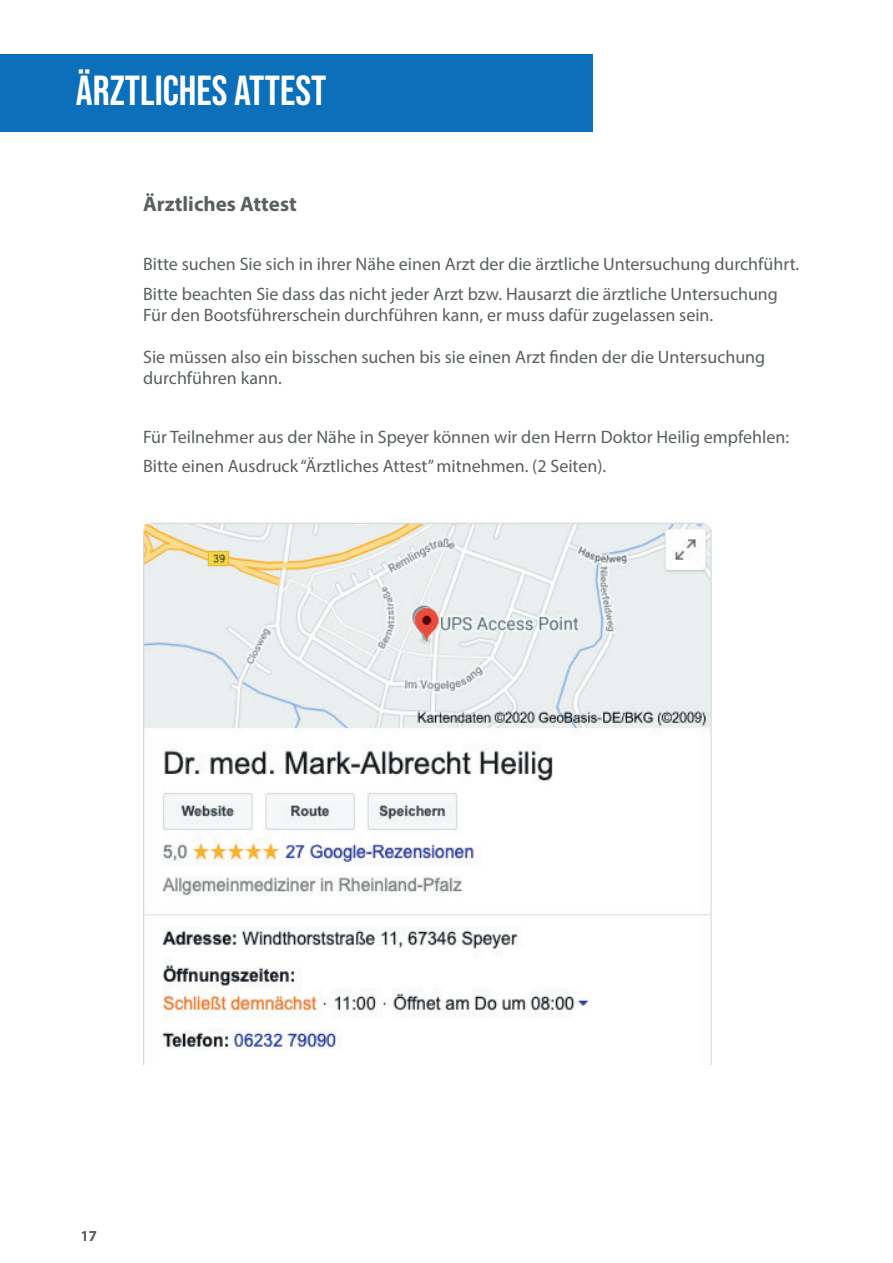
<style>
.page{position:relative;width:893px;height:1263px;background:#fff}
.page>*{position:absolute;margin:0;border:0;box-sizing:border-box;transform-origin:0 0}
.t1{font:42px "Bebas Neue";color:#fff}
.t2{font:700 21px "Myriad Pro";color:#59605f}
.t3{font:18px/29.5px "Myriad Pro";color:#59605f}
.t4{font:600 15px "Myriad Pro";color:#59605f}
</style>
<div class="page">
<div style="left:0;top:54px;width:593px;height:78px;background:#0b6fb9"></div>
<img style="left:143px;top:519px;width:569px;height:546px">
<h1 class="t1" style="left:76px;top:70px;width:252px">ÄRZTLICHES ATTEST</h1>
<p class="t2" style="left:143px;top:194px;width:155px">Ärztliches Attest</p>
<p class="t3" style="left:143px;top:250px;width:658px">Bitte suchen Sie sich in ihrer Nähe einen Arzt der die ärztliche Untersuchung durchführt.<br>Bitte beachten Sie dass das nicht jeder Arzt bzw. Hausarzt die ärztliche Untersuchung</p>
<p class="t3" style="left:143px;top:301px;width:572px">Für den Bootsführerschein durchführen kann, er muss dafür zugelassen sein.</p>
<p class="t3" style="left:143px;top:347px;width:624px;line-height:21px">Sie müssen also ein bisschen suchen bis sie einen Arzt finden der die Untersuchung durchführen kann.</p>
<p class="t3" style="left:143px;top:423px;width:647px">Für Teilnehmer aus der Nähe in Speyer können wir den Herrn Doktor Heilig empfehlen:<br>Bitte einen Ausdruck “Ärztliches Attest” mitnehmen. (2 Seiten).</p>
<p class="t4" style="left:81px;top:1230px;width:18px">17</p>
</div>
